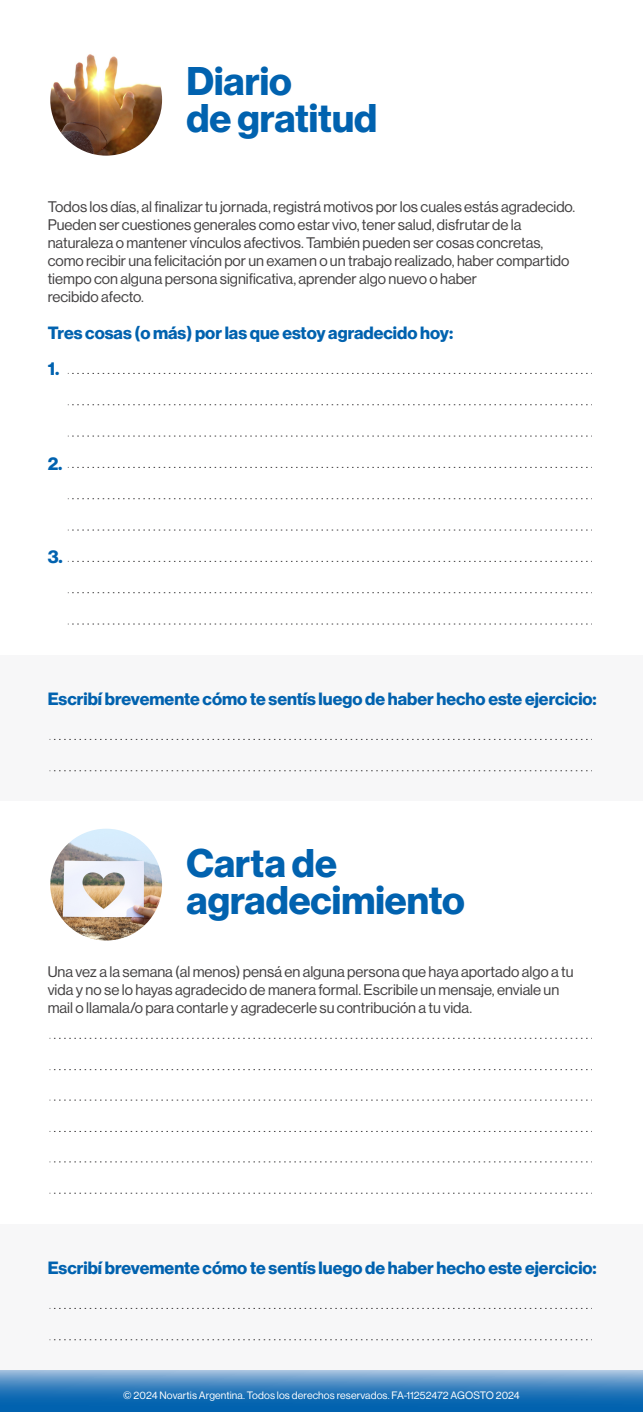
<style>
.page{position:relative;width:643px;height:1412px;background:#fff}
.page>*{position:absolute;margin:0;border:0;box-sizing:border-box;transform-origin:0 0}
.t1{font:700 39.15px/36.9px "Volta Modern Display 75";color:#0162af}
.t2{font:700 18.27px "Volta Modern Display 75";color:#0162af}
.t3{font:700 17.4px "Volta Modern Display 75";color:#0162af}
.t4{font:15px/18px "Volta Modern Display 55 Roman";color:#434142}
.t5{font:10.5px "Volta Modern Display 55 Roman";letter-spacing:.01em;color:#fff}
</style>
<div class="page">
<svg style="left:0;top:1370px;width:643px;height:42px;background:#3981be"></svg>
<div style="left:0;top:655px;width:643px;height:146px;background:#f7f7f8"></div>
<img style="left:50px;top:829px;width:112px;height:111px;border-radius:56px">
<img style="left:50px;top:44px;width:112px;height:112px;border-radius:56px">
<svg style="left:68px;top:373px;width:524px;height:1px"></svg>
<svg style="left:68px;top:405px;width:524px;height:1px"></svg>
<svg style="left:50px;top:739px;width:542px;height:1px"></svg>
<svg style="left:50px;top:770px;width:542px;height:1px"></svg>
<div style="left:0;top:1224px;width:643px;height:146px;background:#f7f7f8"></div>
<svg style="left:50px;top:1308px;width:542px;height:1px"></svg>
<svg style="left:50px;top:1339px;width:542px;height:1px"></svg>
<svg style="left:50px;top:1038px;width:542px;height:1px"></svg>
<svg style="left:50px;top:1069px;width:542px;height:1px"></svg>
<svg style="left:50px;top:1100px;width:542px;height:1px"></svg>
<svg style="left:50px;top:1131px;width:542px;height:1px"></svg>
<svg style="left:50px;top:1162px;width:542px;height:1px"></svg>
<svg style="left:50px;top:1193px;width:542px;height:1px"></svg>
<svg style="left:68px;top:436px;width:524px;height:1px"></svg>
<svg style="left:68px;top:467px;width:524px;height:1px"></svg>
<svg style="left:68px;top:498px;width:524px;height:1px"></svg>
<svg style="left:68px;top:530px;width:524px;height:1px"></svg>
<svg style="left:68px;top:561px;width:524px;height:1px"></svg>
<svg style="left:68px;top:592px;width:524px;height:1px"></svg>
<svg style="left:68px;top:624px;width:524px;height:1px"></svg>
<h1 class="t1" style="left:187px;top:63px;width:192px">Diario<br>de gratitud</h1>
<p class="t4" style="left:48px;top:198px;width:529px">Todos los días, al finalizar tu jornada, registrá motivos por los cuales estás agradecido.<br>Pueden ser cuestiones generales como estar vivo, tener salud, disfrutar de la naturaleza o mantener vínculos afectivos. También pueden ser cosas concretas, como recibir una felicitación por un examen o un trabajo realizado, haber compartido tiempo con alguna persona significativa, aprender algo nuevo o haber<br>recibido afecto.</p>
<p class="t3" style="left:48px;top:322px;width:407px">Tres cosas (o más) por las que estoy agradecido hoy:</p>
<p class="t2" style="left:48px;top:358px;width:13px">1.</p>
<p class="t2" style="left:48px;top:452px;width:16px">2.</p>
<p class="t2" style="left:48px;top:545px;width:17px">3.</p>
<p class="t3" style="left:48px;top:688px;width:551px">Escribí brevemente cómo te sentís luego de haber hecho este ejercicio:</p>
<h1 class="t1" style="left:187px;top:846px;width:280px">Carta de agradecimiento</h1>
<p class="t4" style="left:48px;top:962px;width:527px">Una vez a la semana (al menos) pensá en alguna persona que haya aportado algo a tu vida y no se lo hayas agradecido de manera formal. Escribile un mensaje, enviale un mail o llamala/o para contarle y agradecerle su contribución a tu vida.</p>
<p class="t3" style="left:48px;top:1257px;width:551px">Escribí brevemente cómo te sentís luego de haber hecho este ejercicio:</p>
<p class="t5" style="left:123px;top:1389px;width:398px">© 2024 Novartis Argentina. Todos los derechos reservados. FA-11252472 AGOSTO 2024</p>
</div>
